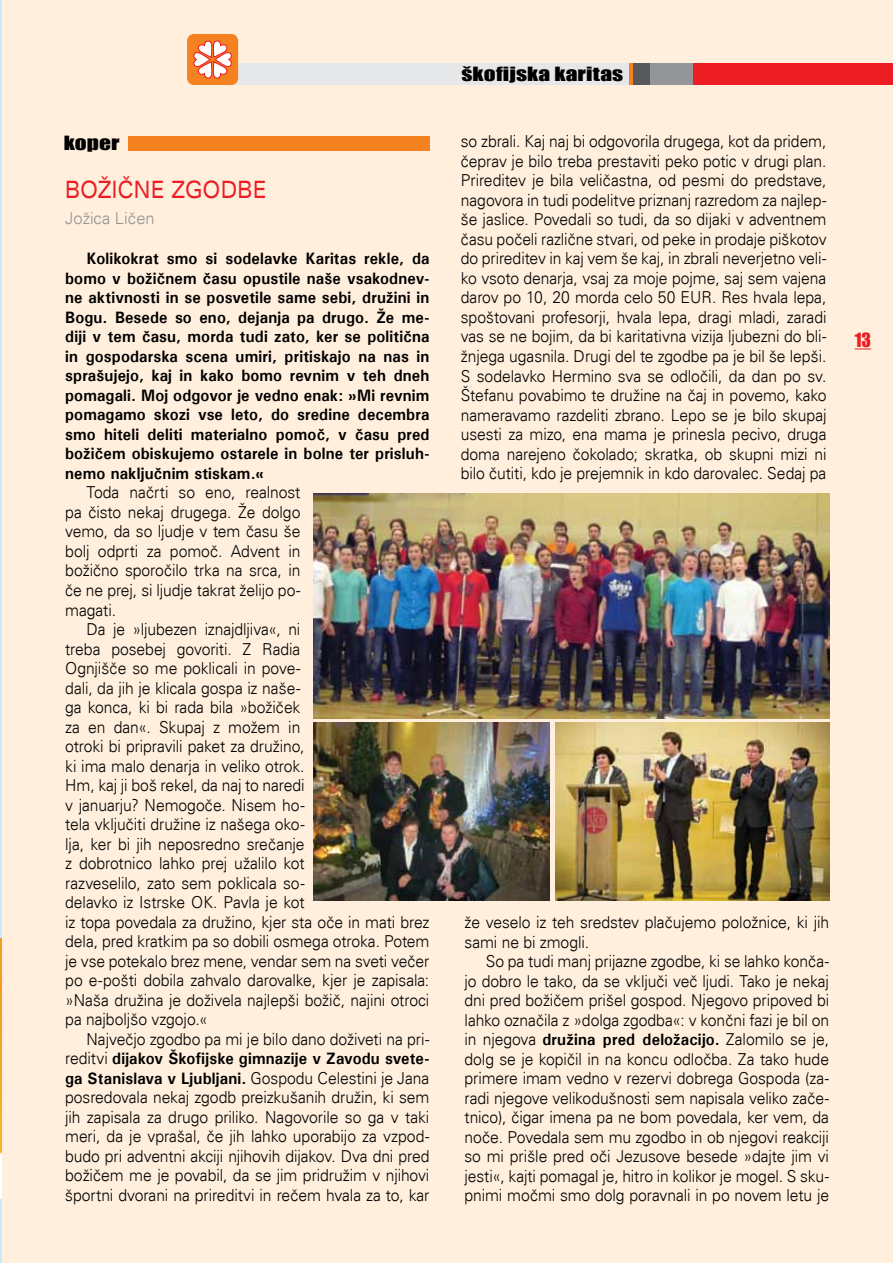
<style>
.page{position:relative;width:893px;height:1263px;background:#fff}
.page>*{position:absolute;margin:0;border:0;box-sizing:border-box;transform-origin:0 0}
.t1{font:expanded 24px "Univers";color:#ed1d24;scale:.78 1}
.t2{font:18px "Impact";letter-spacing:.005em;color:#000;scale:1.3 1}
.t3{font:18px "Impact";color:#ed1d24}
.t4{font:300 16.5px/19.5px "Univers";letter-spacing:-.005em;color:#000;text-align:justify;scale:.95 1}
.t5{font:700 16.5px/19.5px "Univers";letter-spacing:.01em;color:#000;text-align:justify;scale:.95 1}
.t6{font:300 16.5px "Univers";letter-spacing:.005em;color:#939598}
.s1{font-weight:700}
</style>
<div class="page">
<div style="left:2px;top:0;width:891px;height:1263px;background:#ffefdc"></div>
<hr style="left:0;top:0;width:1px;height:1263px;background:#c7eafb">
<div style="left:225px;top:64px;width:668px;height:21px;background:#e6e7e8"></div>
<div style="left:634px;top:64px;width:259px;height:21px;background:#58595b"></div>
<div style="left:651px;top:64px;width:242px;height:21px;background:#939598"></div>
<div style="left:693px;top:64px;width:200px;height:21px;background:#ed1d24"></div>
<div style="left:187px;top:34px;width:51px;height:51px;background:#f58220;border-radius:7px"></div>
<svg style="left:193px;top:40px;width:39px;height:39px"></svg>
<svg style="left:855px;top:348px;width:16px;height:2px"></svg>
<img style="left:0;top:939px;width:2px;height:259px">
<div style="left:128px;top:136px;width:301px;height:15px;background:#f58220"></div>
<img style="left:313px;top:493px;width:516px;height:226px">
<img style="left:556px;top:723px;width:273px;height:178px">
<img style="left:313px;top:723px;width:237px;height:178px">
<p class="t2" style="left:64px;top:129px;width:44px">koper</p>
<h1 class="t1" style="left:65px;top:175px;width:260px">BOŽIČNE ZGODBE</h1>
<p class="t6" style="left:65px;top:208px;width:91px">Jožica Ličen</p>
<p class="t5" style="left:65px;top:249px;width:385px;text-indent:21px">Kolikokrat smo si sodelavke Karitas rekle, da bomo v božičnem času opustile naše vsakodnev&shy;ne aktivnosti in se posvetile same sebi, družini in Bogu. Besede so eno, dejanja pa drugo. Že me&shy;diji v tem času, morda tudi zato, ker se politična in gospodarska scena umiri, pritiskajo na nas in sprašujejo, kaj in kako bomo revnim v teh dneh pomagali. Moj odgovor je vedno enak: »Mi revnim pomagamo skozi vse leto, do sredine decembra smo hiteli deliti materialno pomoč, v času pred božičem obiskujemo ostarele in bolne ter prisluh&shy;nemo naključnim stiskam.«</p>
<p class="t4" style="left:65px;top:483px;width:249px;text-indent:21px">Toda načrti so eno, realnost pa čisto nekaj drugega. Že dolgo vemo, da so ljudje v tem času še bolj odprti za pomoč. Advent in božično sporočilo trka na srca, in če ne prej, si ljudje takrat želijo po&shy;magati.</p>
<p class="t4" style="left:65px;top:619px;width:385px;text-align:left;text-indent:21px">Da je »ljubezen iznajdljiva«, ni<br>treba posebej govoriti. Z Radia<br>Ognjišče so me poklicali in pove-<br>dali, da jih je klicala gospa iz naše-<br>ga konca, ki bi rada bila »božiček<br>za en dan«. Skupaj z možem in<br>otroki bi pripravili paket za družino,<br>ki ima malo denarja in veliko otrok.<br>Hm, kaj ji boš rekel, da naj to naredi<br>v januarju? Nemogoče. Nisem ho-<br>tela vključiti družine iz našega oko-<br>lja, ker bi jih neposredno srečanje<br>z dobrotnico lahko prej užalilo kot<br>razveselilo, zato sem poklicala so-<br>delavko iz Istrske OK. Pavla je kot<br>iz topa povedala za družino, kjer sta oče in mati brez dela, pred kratkim pa so dobili osmega otroka. Potem je vse potekalo brez mene, vendar sem na sveti večer po e-pošti dobila zahvalo darovalke, kjer je zapisala: »Naša družina je doživela najlepši božič, najini otroci pa najboljšo vzgojo.«</p>
<p class="t4" style="left:65px;top:1029px;width:385px;text-indent:21px">Največjo zgodbo pa mi je bilo dano doživeti na pri&shy;reditvi <span class="s1">dijakov Škofijske gimnazije v Zavodu svete&shy;ga Stanislava v Ljubljani.</span> Gospodu Celestini je Jana posredovala nekaj zgodb preizkušanih družin, ki sem jih zapisala za drugo priliko. Nagovorile so ga v taki meri, da je vprašal, če jih lahko uporabijo za vzpod&shy;budo pri adventni akciji njihovih dijakov. Dva dni pred božičem me je povabil, da se jim pridružim v njihovi športni dvorani na prireditvi in rečem hvala za to, kar</p>
<p class="t2" style="left:461px;top:60px;width:126px">škofijska karitas</p>
<p class="t4" style="left:461px;top:132px;width:386px">so zbrali. Kaj naj bi odgovorila drugega, kot da pridem, čeprav je bilo treba prestaviti peko potic v drugi plan.<br>Prireditev je bila veličastna, od pesmi do predstave, nagovora in tudi podelitve priznanj razredom za najlep&shy;še jaslice. Povedali so tudi, da so dijaki v adventnem času počeli različne stvari, od peke in prodaje piškotov do prireditev in kaj vem še kaj, in zbrali neverjetno veli&shy;ko vsoto denarja, vsaj za moje pojme, saj sem vajena darov po 10, 20 morda celo 50 EUR. Res hvala lepa, spoštovani profesorji, hvala lepa, dragi mladi, zaradi vas se ne bojim, da bi karitativna vizija ljubezni do bli&shy;žnjega ugasnila. Drugi del te zgodbe pa je bil še lepši.<br>S sodelavko Hermino sva se odločili, da dan po sv.<br>Štefanu povabimo te družine na čaj in povemo, kako nameravamo razdeliti zbrano. Lepo se je bilo skupaj usesti za mizo, ena mama je prinesla pecivo, druga doma narejeno čokolado; skratka, ob skupni mizi ni bilo čutiti, kdo je prejemnik in kdo darovalec. Sedaj pa</p>
<p class="t3" style="left:855px;top:326px;width:18px">13</p>
<p class="t4" style="left:465px;top:913px;width:385px">že veselo iz teh sredstev plačujemo položnice, ki jih sami ne bi zmogli.</p>
<p class="t4" style="left:465px;top:952px;width:385px;text-indent:21px">So pa tudi manj prijazne zgodbe, ki se lahko konča&shy;jo dobro le tako, da se vključi več ljudi. Tako je nekaj dni pred božičem prišel gospod. Njegovo pripoved bi lahko označila z »dolga zgodba«: v končni fazi je bil on in njegova <span class="s1">družina pred deložacijo.</span> Zalomilo se je, dolg se je kopičil in na koncu odločba. Za tako hude primere imam vedno v rezervi dobrega Gospoda (za&shy;radi njegove velikodušnosti sem napisala veliko zače&shy;tnico), čigar imena pa ne bom povedala, ker vem, da noče. Povedala sem mu zgodbo in ob njegovi reakciji so mi prišle pred oči Jezusove besede »dajte jim vi jesti«, kajti pomagal je, hitro in kolikor je mogel. S sku&shy;pnimi močmi smo dolg poravnali in po novem letu je</p>
</div>
